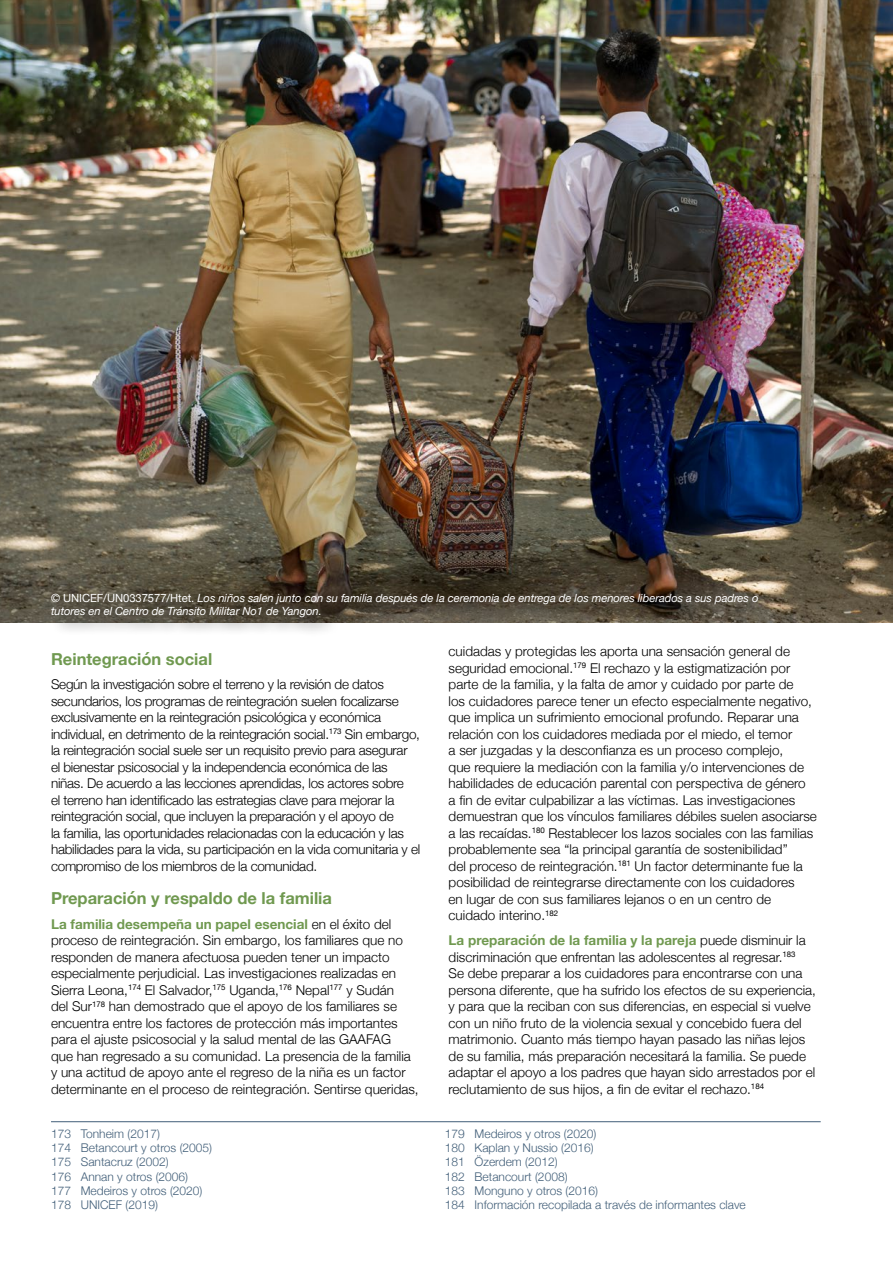
<style>
.page{position:relative;width:893px;height:1263px;background:#fff}
.page>*{position:absolute;margin:0;border:0;box-sizing:border-box;transform-origin:0 0}
.level_2_section_4{font:700 16.5px "Helvetica Neue";color:#709950}
.Oskar_-_body_text{font:300 13.5px/16.5px "Helvetica Neue";color:#000}
.Oskar_-_body_text-2{font:300 13.5px/16.5px "Helvetica Neue";letter-spacing:-.02em;color:#000}
.t1{font:300 12px "Helvetica Neue";color:#415e78}
.Oskar_-_body_text-3{font:italic 11.25px/12.8px "Helvetica Neue";letter-spacing:-.005em;color:#fff}
.s1{font-style:normal}
.s2{font-weight:700;color:#709950}
</style>
<div class="page">
<img style="left:0;top:0;width:893px;height:623px">
<div style="left:51px;top:593px;width:728px;height:45px;background:#000;opacity:.6"></div>
<hr style="left:51px;top:1121px;width:770px;height:1px;background:#415e78">
<p class="Oskar_-_body_text-3" style="left:51px;top:592px;width:709px"><span class="s1">© UNICEF/UN0337577/Htet.</span> Los niños salen junto con su familia después de la ceremonia de entrega de los menores liberados a sus padres o tutores en el Centro de Tránsito Militar No1 de Yangon.</p>
<p class="level_2_section_4" style="left:51px;top:646px;width:163px">Reintegración social</p>
<p class="Oskar_-_body_text-2" style="left:51px;top:675px;width:371px">Según la investigación sobre el terreno y la revisión de datos secundarios, los programas de reintegración suelen focalizarse exclusivamente en la reintegración psicológica y económica individual, en detrimento de la reintegración social.<sup>173</sup> Sin embargo, la reintegración social suele ser un requisito previo para asegurar<br>el bienestar psicosocial y la independencia económica de las niñas. De acuerdo a las lecciones aprendidas, los actores sobre<br>el terreno han identificado las estrategias clave para mejorar la reintegración social, que incluyen la preparación y el apoyo de<br>la familia, las oportunidades relacionadas con la educación y las habilidades para la vida, su participación en la vida comunitaria y el compromiso de los miembros de la comunidad.</p>
<p class="level_2_section_4" style="left:51px;top:885px;width:282px">Preparación y respaldo de la familia</p>
<p class="Oskar_-_body_text" style="left:51px;top:914px;width:369px"><span class="s2">La familia desempeña un papel esencial</span> en el éxito del proceso de reintegración. Sin embargo, los familiares que no responden de manera afectuosa pueden tener un impacto especialmente perjudicial. Las investigaciones realizadas en Sierra Leona,<sup>174</sup> El Salvador,<sup>175</sup> Uganda,<sup>176</sup> Nepal<sup>177</sup> y Sudán<br>del Sur<sup>178</sup> han demostrado que el apoyo de los familiares se encuentra entre los factores de protección más importantes para el ajuste psicosocial y la salud mental de las GAAFAG<br>que han regresado a su comunidad. La presencia de la familia y una actitud de apoyo ante el regreso de la niña es un factor determinante en el proceso de reintegración. Sentirse queridas,</p>
<p class="t1" style="left:51px;top:1124px;width:110px">173 Tonheim (2017)</p>
<p class="t1" style="left:51px;top:1138px;width:163px">174 Betancourt y otros (2005)</p>
<p class="t1" style="left:51px;top:1152px;width:119px">175 Santacruz (2002)</p>
<p class="t1" style="left:51px;top:1167px;width:139px">176 Annan y otros (2006)</p>
<p class="t1" style="left:51px;top:1181px;width:153px">177 Medeiros y otros (2020)</p>
<p class="t1" style="left:51px;top:1195px;width:108px">178 UNICEF (2019)</p>
<p class="Oskar_-_body_text" style="left:449px;top:642px;width:370px">cuidadas y protegidas les aporta una sensación general de seguridad emocional.<sup>179</sup> El rechazo y la estigmatización por parte de la familia, y la falta de amor y cuidado por parte de<br>los cuidadores parece tener un efecto especialmente negativo, que implica un sufrimiento emocional profundo. Reparar una relación con los cuidadores mediada por el miedo, el temor<br>a ser juzgadas y la desconfianza es un proceso complejo,<br>que requiere la mediación con la familia y/o intervenciones de habilidades de educación parental con perspectiva de género<br>a fin de evitar culpabilizar a las víctimas. Las investigaciones demuestran que los vínculos familiares débiles suelen asociarse a las recaídas.<sup>180</sup> Restablecer los lazos sociales con las familias probablemente sea “la principal garantía de sostenibilidad”<br>del proceso de reintegración.<sup>181</sup> Un factor determinante fue la posibilidad de reintegrarse directamente con los cuidadores<br>en lugar de con sus familiares lejanos o en un centro de cuidado interino.<sup>182</sup></p>
<p class="Oskar_-_body_text" style="left:449px;top:931px;width:369px"><span class="s2">La preparación de la familia y la pareja</span> puede disminuir la discriminación que enfrentan las adolescentes al regresar.<sup>183<br></sup>Se debe preparar a los cuidadores para encontrarse con una persona diferente, que ha sufrido los efectos de su experiencia, y para que la reciban con sus diferencias, en especial si vuelve con un niño fruto de la violencia sexual y concebido fuera del matrimonio. Cuanto más tiempo hayan pasado las niñas lejos de su familia, más preparación necesitará la familia. Se puede adaptar el apoyo a los padres que hayan sido arrestados por el reclutamiento de sus hijos, a fin de evitar el rechazo.<sup>184</sup></p>
<p class="t1" style="left:445px;top:1124px;width:153px">179 Medeiros y otros (2020)</p>
<p class="t1" style="left:445px;top:1138px;width:150px">180 Kaplan y Nussio (2016)</p>
<p class="t1" style="left:445px;top:1152px;width:114px">181 Özerdem (2012)</p>
<p class="t1" style="left:445px;top:1167px;width:124px">182 Betancourt (2008)</p>
<p class="t1" style="left:445px;top:1181px;width:155px">183 Monguno y otros (2016)</p>
<p class="t1" style="left:445px;top:1195px;width:302px">184 Información recopilada a través de informantes clave</p>
</div>
